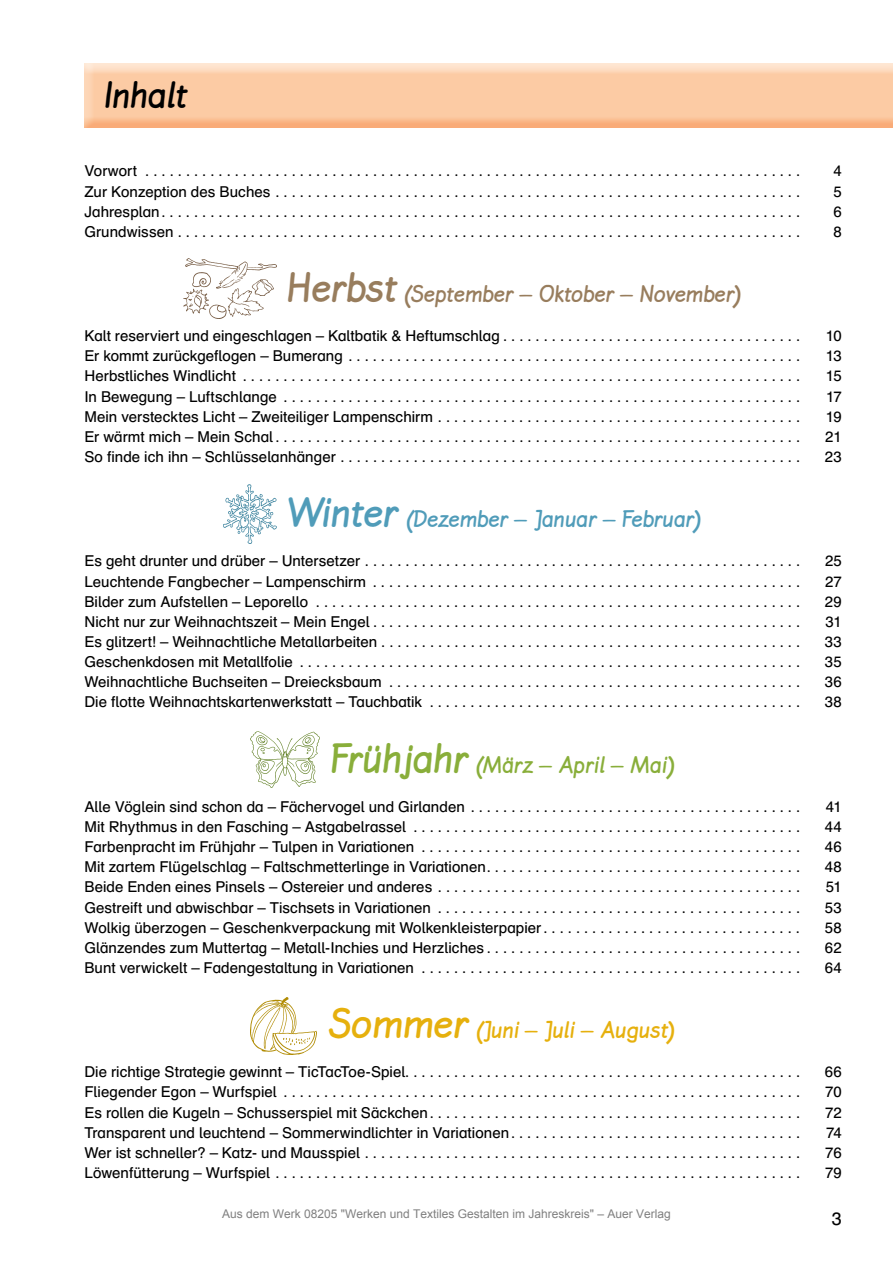
<style>
.page{position:relative;width:893px;height:1263px;background:#fff}
.page>*{position:absolute;margin:0;border:0;box-sizing:border-box;transform-origin:0 0}
.t1{font:700 40.5px "Lemme Script";letter-spacing:.005em;color:#000}
.t2{font:700 25.5px "Lemme Script";letter-spacing:.005em;color:#987d5d}
.t3{font:700 25.5px "Lemme Script";letter-spacing:.005em;color:#509cb9}
.t4{font:700 25.5px "Lemme Script";letter-spacing:-.005em;color:#89ae3a}
.t5{font:700 25.5px "Lemme Script";color:#e6b00d}
.t6{font:18px "Auer Schulbuch";color:#000}
.t7{font:15px "Auer Schulbuch";color:#000}
.t8{font:12px "Arial";color:#808080}
.s1{font-size:45px}
</style>
<div class="page">
<img style="left:183px;top:258px;width:93px;height:60px">
<img style="left:224px;top:484px;width:53px;height:59px">
<img style="left:250px;top:731px;width:70px;height:56px">
<img style="left:250px;top:997px;width:67px;height:57px">
<h1 class="t1" style="left:106px;top:81px;width:85px">Inhalt</h1>
<p class="t7" style="left:84px;top:165px;width:717px">Vorwort . . . . . . . . . . . . . . . . . . . . . . . . . . . . . . . . . . . . . . . . . . . . . . . . . . . . . . . . . . . . . . . . . . . . . . . . . . . . . . . . .</p>
<p class="t7" style="left:833px;top:165px;width:10px">4</p>
<p class="t7" style="left:84px;top:186px;width:717px">Zur Konzeption des Buches . . . . . . . . . . . . . . . . . . . . . . . . . . . . . . . . . . . . . . . . . . . . . . . . . . . . . . . . . . . . . . . . .</p>
<p class="t7" style="left:833px;top:186px;width:10px">5</p>
<p class="t7" style="left:84px;top:206px;width:717px">Jahresplan. . . . . . . . . . . . . . . . . . . . . . . . . . . . . . . . . . . . . . . . . . . . . . . . . . . . . . . . . . . . . . . . . . . . . . . . . . . . . . .</p>
<p class="t7" style="left:833px;top:206px;width:10px">6</p>
<p class="t7" style="left:84px;top:226px;width:717px">Grundwissen . . . . . . . . . . . . . . . . . . . . . . . . . . . . . . . . . . . . . . . . . . . . . . . . . . . . . . . . . . . . . . . . . . . . . . . . . . . . .</p>
<p class="t7" style="left:833px;top:226px;width:10px">8</p>
<h2 class="t2" style="left:289px;top:285px;width:455px"><span class="s1">Herbst</span> (September – Oktober – November)</h2>
<p class="t7" style="left:84px;top:330px;width:717px">Kalt reserviert und eingeschlagen – Kaltbatik &amp; Heftumschlag . . . . . . . . . . . . . . . . . . . . . . . . . . . . . . . . . . . . .</p>
<p class="t7" style="left:825px;top:330px;width:18px">10</p>
<p class="t7" style="left:84px;top:350px;width:717px">Er kommt zurückgeflogen – Bumerang . . . . . . . . . . . . . . . . . . . . . . . . . . . . . . . . . . . . . . . . . . . . . . . . . . . . . . . .</p>
<p class="t7" style="left:825px;top:350px;width:17px">13</p>
<p class="t7" style="left:84px;top:370px;width:717px">Herbstliches Windlicht . . . . . . . . . . . . . . . . . . . . . . . . . . . . . . . . . . . . . . . . . . . . . . . . . . . . . . . . . . . . . . . . . . . . .</p>
<p class="t7" style="left:825px;top:370px;width:17px">15</p>
<p class="t7" style="left:84px;top:391px;width:717px">In Bewegung – Luftschlange . . . . . . . . . . . . . . . . . . . . . . . . . . . . . . . . . . . . . . . . . . . . . . . . . . . . . . . . . . . . . . . .</p>
<p class="t7" style="left:826px;top:391px;width:17px">17</p>
<p class="t7" style="left:84px;top:411px;width:717px">Mein verstecktes Licht – Zweiteiliger Lampenschirm . . . . . . . . . . . . . . . . . . . . . . . . . . . . . . . . . . . . . . . . . . . . .</p>
<p class="t7" style="left:825px;top:411px;width:17px">19</p>
<p class="t7" style="left:84px;top:431px;width:717px">Er wärmt mich – Mein Schal . . . . . . . . . . . . . . . . . . . . . . . . . . . . . . . . . . . . . . . . . . . . . . . . . . . . . . . . . . . . . . . . .</p>
<p class="t7" style="left:825px;top:431px;width:18px">21</p>
<p class="t7" style="left:84px;top:451px;width:717px">So finde ich ihn – Schlüsselanhänger . . . . . . . . . . . . . . . . . . . . . . . . . . . . . . . . . . . . . . . . . . . . . . . . . . . . . . . . .</p>
<p class="t7" style="left:824px;top:451px;width:18px">23</p>
<h2 class="t3" style="left:289px;top:510px;width:414px"><span class="s1">Winter</span> (Dezember – Januar – Februar)</h2>
<p class="t7" style="left:84px;top:555px;width:717px">Es geht drunter und drüber – Untersetzer . . . . . . . . . . . . . . . . . . . . . . . . . . . . . . . . . . . . . . . . . . . . . . . . . . . . . .</p>
<p class="t7" style="left:825px;top:555px;width:18px">25</p>
<p class="t7" style="left:84px;top:575px;width:717px">Leuchtende Fangbecher – Lampenschirm . . . . . . . . . . . . . . . . . . . . . . . . . . . . . . . . . . . . . . . . . . . . . . . . . . . . .</p>
<p class="t7" style="left:825px;top:575px;width:18px">27</p>
<p class="t7" style="left:84px;top:596px;width:717px">Bilder zum Aufstellen – Leporello . . . . . . . . . . . . . . . . . . . . . . . . . . . . . . . . . . . . . . . . . . . . . . . . . . . . . . . . . . . .</p>
<p class="t7" style="left:824px;top:596px;width:18px">29</p>
<p class="t7" style="left:84px;top:616px;width:717px">Nicht nur zur Weihnachtszeit – Mein Engel . . . . . . . . . . . . . . . . . . . . . . . . . . . . . . . . . . . . . . . . . . . . . . . . . . . . .</p>
<p class="t7" style="left:825px;top:616px;width:18px">31</p>
<p class="t7" style="left:84px;top:636px;width:717px">Es glitzert! – Weihnachtliche Metallarbeiten . . . . . . . . . . . . . . . . . . . . . . . . . . . . . . . . . . . . . . . . . . . . . . . . . . . .</p>
<p class="t7" style="left:824px;top:636px;width:18px">33</p>
<p class="t7" style="left:84px;top:656px;width:717px">Geschenkdosen mit Metallfolie . . . . . . . . . . . . . . . . . . . . . . . . . . . . . . . . . . . . . . . . . . . . . . . . . . . . . . . . . . . . . .</p>
<p class="t7" style="left:824px;top:656px;width:18px">35</p>
<p class="t7" style="left:84px;top:676px;width:717px">Weihnachtliche Buchseiten – Dreiecksbaum . . . . . . . . . . . . . . . . . . . . . . . . . . . . . . . . . . . . . . . . . . . . . . . . . . .</p>
<p class="t7" style="left:824px;top:676px;width:18px">36</p>
<p class="t7" style="left:84px;top:696px;width:717px">Die flotte Weihnachtskartenwerkstatt – Tauchbatik . . . . . . . . . . . . . . . . . . . . . . . . . . . . . . . . . . . . . . . . . . . . . .</p>
<p class="t7" style="left:824px;top:696px;width:18px">38</p>
<h2 class="t4" style="left:332px;top:755px;width:345px"><span class="s1">Frühjahr</span> (März – April – Mai)</h2>
<p class="t7" style="left:84px;top:800px;width:717px">Alle Vöglein sind schon da – Fächervogel und Gir landen . . . . . . . . . . . . . . . . . . . . . . . . . . . . . . . . . . . . . . . . .</p>
<p class="t7" style="left:826px;top:800px;width:17px">41</p>
<p class="t7" style="left:84px;top:821px;width:717px">Mit Rhythmus in den Fasching – Astgabelrassel . . . . . . . . . . . . . . . . . . . . . . . . . . . . . . . . . . . . . . . . . . . . . . . .</p>
<p class="t7" style="left:824px;top:821px;width:18px">44</p>
<p class="t7" style="left:84px;top:841px;width:717px">Farbenpracht im Frühjahr – Tulpen in Variationen . . . . . . . . . . . . . . . . . . . . . . . . . . . . . . . . . . . . . . . . . . . . . . .</p>
<p class="t7" style="left:824px;top:841px;width:18px">46</p>
<p class="t7" style="left:84px;top:861px;width:717px">Mit zartem Flügelschlag – Faltschmetterlinge in Variationen. . . . . . . . . . . . . . . . . . . . . . . . . . . . . . . . . . . . . . .</p>
<p class="t7" style="left:824px;top:861px;width:18px">48</p>
<p class="t7" style="left:84px;top:881px;width:717px">Beide Enden eines Pinsels – Ostereier und anderes . . . . . . . . . . . . . . . . . . . . . . . . . . . . . . . . . . . . . . . . . . . . .</p>
<p class="t7" style="left:825px;top:881px;width:18px">51</p>
<p class="t7" style="left:84px;top:901px;width:717px">Gestreift und abwischbar – Tischsets in Variationen . . . . . . . . . . . . . . . . . . . . . . . . . . . . . . . . . . . . . . . . . . . . .</p>
<p class="t7" style="left:824px;top:901px;width:18px">53</p>
<p class="t7" style="left:84px;top:921px;width:717px">Wolkig überzogen – Geschenkverpackung mit Wolkenkleisterpapier . . . . . . . . . . . . . . . . . . . . . . . . . . . . . . . .</p>
<p class="t7" style="left:824px;top:921px;width:18px">58</p>
<p class="t7" style="left:84px;top:941px;width:717px">Glänzendes zum Muttertag – Metall-Inchies und Herzliches . . . . . . . . . . . . . . . . . . . . . . . . . . . . . . . . . . . . . . .</p>
<p class="t7" style="left:824px;top:941px;width:18px">62</p>
<p class="t7" style="left:84px;top:962px;width:717px">Bunt verwickelt – Fadengestaltung in Variationen . . . . . . . . . . . . . . . . . . . . . . . . . . . . . . . . . . . . . . . . . . . . . . .</p>
<p class="t7" style="left:824px;top:962px;width:18px">64</p>
<h2 class="t5" style="left:329px;top:1020px;width:348px"><span class="s1">Sommer</span> (Juni – Juli – August)</h2>
<p class="t7" style="left:84px;top:1066px;width:717px">Die richtige Strategie gewinnt – TicTacToe-Spiel. . . . . . . . . . . . . . . . . . . . . . . . . . . . . . . . . . . . . . . . . . . . . . . . .</p>
<p class="t7" style="left:824px;top:1066px;width:18px">66</p>
<p class="t7" style="left:84px;top:1086px;width:717px">Fliegender Egon – Wurfspiel . . . . . . . . . . . . . . . . . . . . . . . . . . . . . . . . . . . . . . . . . . . . . . . . . . . . . . . . . . . . . . . .</p>
<p class="t7" style="left:825px;top:1086px;width:18px">70</p>
<p class="t7" style="left:84px;top:1106px;width:717px">Es rollen die Kugeln – Schusserspiel mit Säckchen. . . . . . . . . . . . . . . . . . . . . . . . . . . . . . . . . . . . . . . . . . . . . .</p>
<p class="t7" style="left:825px;top:1106px;width:18px">72</p>
<p class="t7" style="left:84px;top:1126px;width:717px">Transparent und leuchtend – Sommerwindlichter in Variationen. . . . . . . . . . . . . . . . . . . . . . . . . . . . . . . . . . . .</p>
<p class="t7" style="left:826px;top:1126px;width:17px">74</p>
<p class="t7" style="left:84px;top:1146px;width:717px">Wer ist schneller? – Katz- und Mausspiel . . . . . . . . . . . . . . . . . . . . . . . . . . . . . . . . . . . . . . . . . . . . . . . . . . . . . .</p>
<p class="t7" style="left:825px;top:1146px;width:18px">76</p>
<p class="t7" style="left:84px;top:1166px;width:717px">Löwenfütterung – Wurfspiel . . . . . . . . . . . . . . . . . . . . . . . . . . . . . . . . . . . . . . . . . . . . . . . . . . . . . . . . . . . . . . . . .</p>
<p class="t7" style="left:825px;top:1166px;width:18px">79</p>
<p class="t8" style="left:222px;top:1206px;width:450px">Aus dem Werk 08205 "Werken und Textiles Gestalten im Jahreskreis" – Auer Verlag</p>
<p class="t6" style="left:831px;top:1211px;width:12px">3</p>
</div>
